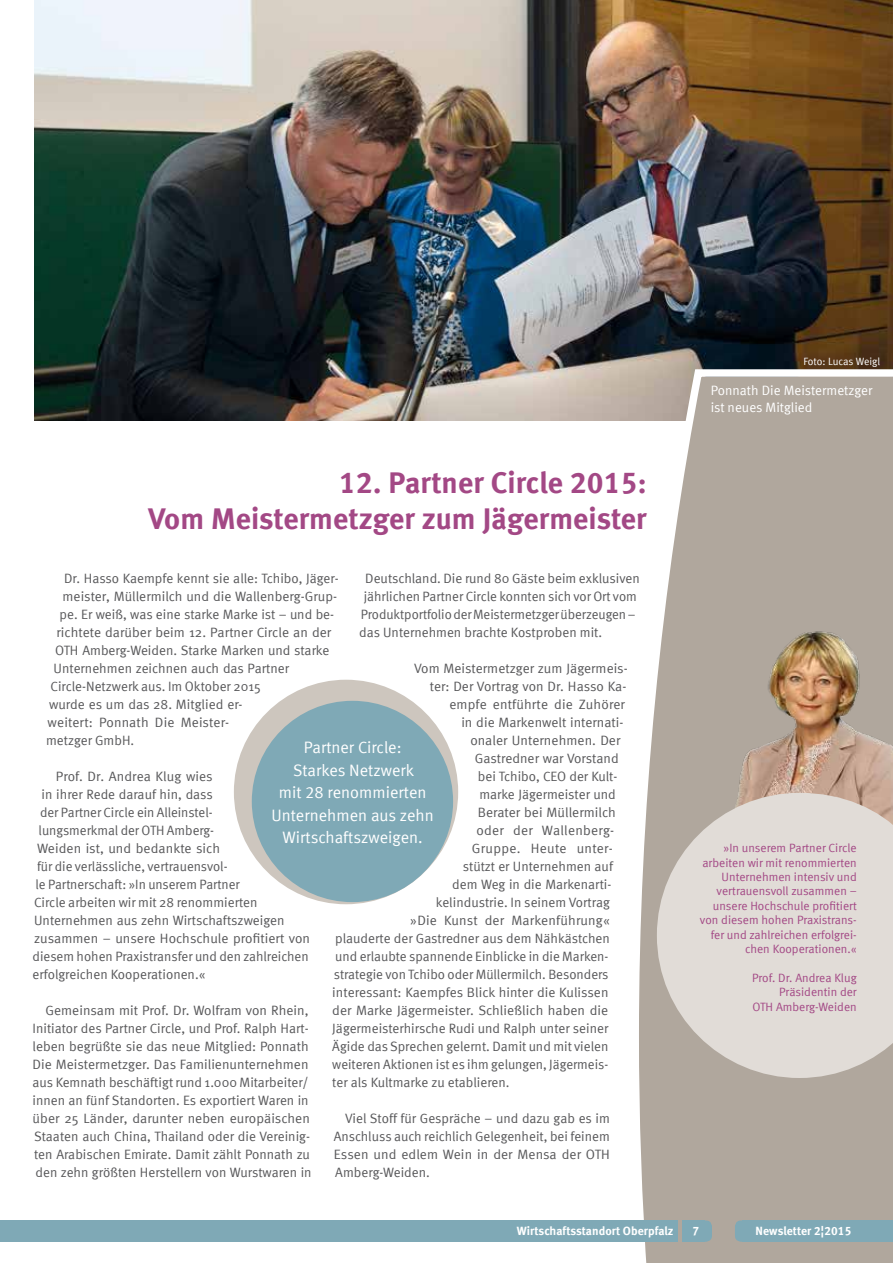
<style>
.page{position:relative;width:893px;height:1263px;background:#fff}
.page>*{position:absolute;margin:0;border:0;box-sizing:border-box;transform-origin:0 0}
.t1{font:30px/36px "Meta Bold LF";letter-spacing:.005em;color:#a34885;text-align:right}
.t2{font:16.5px/22.5px "Meta Normal LF";color:#fff;text-align:center}
.t3{font:13.5px/18px "Meta Normal";color:#58585a}
.t4{font:13.5px/16.2px "Meta Normal LF";color:#fff}
.t5{font:13.5px "Meta Normal";letter-spacing:.02em;color:#58585a}
.t6{font:13.5px "Meta Normal";letter-spacing:.025em;color:#58585a}
.t7{font:12px/14.4px "Meta Normal LF";color:#a34885;text-align:right}
.t8{font:12px "Meta Bold LF";letter-spacing:.005em;color:#fff}
.t9{font:10.5px "Meta Normal LF";letter-spacing:-.005em;color:#fff}
.s1{font-family:"Meta Bold Expert"}
</style>
<div class="page">
<img style="left:34px;top:0;width:859px;height:421px">
<div style="left:234px;top:680px;width:224px;height:224px;background:#cdc6be;border-radius:50%"></div>
<div style="left:252px;top:701px;width:201px;height:201px;background:#7fa9b6;border-radius:50%"></div>
<svg style="left:628px;top:365px;width:265px;height:898px;background:#c3bab1"></svg>
<div style="left:0;top:1220px;width:677px;height:22px;background:#7fa9b6"></div>
<div style="left:735px;top:1220px;width:16px;height:22px;background:#7fa9b6;border-radius:6px"></div>
<div style="left:742px;top:1220px;width:151px;height:22px;background:#7fa9b6"></div>
<div style="left:696px;top:1220px;width:16px;height:22px;background:#7fa9b6;border-radius:6px"></div>
<div style="left:682px;top:1220px;width:22px;height:22px;background:#7fa9b6"></div>
<p class="t9" style="left:803px;top:355px;width:78px">Foto: Lucas Weigl</p>
<h1 class="t1" style="left:148px;top:464px;width:500px">12. Partner Circle 2015:<br>Vom Meistermetzger zum Jägermeister</h1>
<p class="t3" style="left:64px;top:569px;width:276px">Dr. Hasso Kaempfe kennt sie alle: Tchibo, Jäger-</p>
<p class="t3" style="left:63px;top:587px;width:276px">meister, Müllermilch und die Wallenberg-Grup-</p>
<p class="t3" style="left:60px;top:605px;width:276px">pe. Er weiß, was eine starke Marke ist – und be-</p>
<p class="t3" style="left:57px;top:623px;width:276px">richtete darüber beim 12. Partner Circle an der</p>
<p class="t3" style="left:55px;top:641px;width:276px">OTH Amberg-Weiden. Starke Marken und starke</p>
<p class="t3" style="left:54px;top:659px;width:237px">Unternehmen zeichnen auch das Partner</p>
<p class="t3" style="left:51px;top:677px;width:212px">Circle-Netzwerk aus. Im Oktober 2015</p>
<p class="t3" style="left:49px;top:695px;width:195px">wurde es um das 28. Mitglied er-</p>
<p class="t3" style="left:48px;top:713px;width:183px">weitert: Ponnath Die Meister-</p>
<p class="t3" style="left:46px;top:731px;width:90px">metzger GmbH.</p>
<p class="t3" style="left:56px;top:767px;width:158px">Prof. Dr. Andrea Klug wies</p>
<p class="t3" style="left:42px;top:785px;width:173px">in ihrer Rede darauf hin, dass</p>
<p class="t3" style="left:40px;top:803px;width:174px">der Partner Circle ein Alleinstel-</p>
<p class="t3" style="left:39px;top:821px;width:177px">lungsmerkmal der OTH Amberg-</p>
<p class="t3" style="left:37px;top:839px;width:184px">Weiden ist, und bedankte sich</p>
<p class="t3" style="left:37px;top:857px;width:192px">für die verlässliche, vertrauensvol-</p>
<p class="t3" style="left:36px;top:875px;width:206px">le Partnerschaft: »In unserem Partner</p>
<p class="t3" style="left:34px;top:893px;width:225px">Circle arbeiten wir mit 28 renommierten</p>
<p class="t3" style="left:34px;top:911px;width:252px">Unternehmen aus zehn Wirtschaftszweigen</p>
<p class="t3" style="left:34px;top:929px;width:277px">zusammen – unsere Hochschule profitiert von</p>
<p class="t3" style="left:33px;top:947px;width:278px">diesem hohen Praxistransfer und den zahlreichen</p>
<p class="t3" style="left:33px;top:965px;width:174px">erfolgreichen Kooperationen.«</p>
<p class="t3" style="left:33px;top:1001px;width:280px;text-indent:13px">Gemeinsam mit Prof. Dr. Wolfram von Rhein, Initiator des Partner Circle, und Prof. Ralph Hart&shy;leben begrüßte sie das neue Mitglied: Ponnath Die Meistermetzger. Das Familienunternehmen aus Kemnath beschäftigt rund 1.000 Mitarbeiter/ innen an fünf Standorten. Es exportiert Waren in über 25 Länder, darunter neben europäischen Staaten auch China, Thailand oder die Vereinig&shy;ten Arabischen Emirate. Damit zählt Ponnath zu den zehn größten Herstellern von Wurstwaren in</p>
<p class="t3" style="left:365px;top:569px;width:276px">Deutschland. Die rund 80 Gäste beim exklusiven</p>
<p class="t3" style="left:364px;top:587px;width:275px">jährlichen Partner Circle konnten sich vor Ort vom</p>
<p class="t3" style="left:361px;top:605px;width:276px">Produktportfolio der Meistermetzger überzeugen –</p>
<p class="t3" style="left:359px;top:623px;width:244px">das Unternehmen brachte Kostproben mit.</p>
<p class="t3" style="left:414px;top:659px;width:215px">Vom Meistermetzger zum Jägermeis-</p>
<p class="t3" style="left:430px;top:677px;width:198px">ter: Der Vortrag von Dr. Hasso Ka-</p>
<p class="t3" style="left:449px;top:695px;width:177px">empfe entführte die Zuhörer</p>
<p class="t3" style="left:461px;top:713px;width:164px">in die Markenwelt internati-</p>
<p class="t3" style="left:470px;top:731px;width:152px">onaler Unternehmen. Der</p>
<p class="t3" style="left:475px;top:749px;width:145px">Gastredner war Vorstand</p>
<p class="t3" style="left:478px;top:767px;width:141px">bei Tchibo, CEO der Kult-</p>
<p class="t3" style="left:479px;top:785px;width:138px">marke Jägermeister und</p>
<p class="t3" style="left:478px;top:803px;width:139px">Berater bei Müllermilch</p>
<p class="t5" style="left:476px;top:822px;width:139px">oder der Wallenberg-</p>
<p class="t6" style="left:472px;top:840px;width:143px">Gruppe. Heute unter-</p>
<p class="t3" style="left:463px;top:857px;width:152px">stützt er Unternehmen auf</p>
<p class="t3" style="left:452px;top:875px;width:161px">dem Weg in die Markenarti-</p>
<p class="t3" style="left:436px;top:893px;width:175px">kelindustrie. In seinem Vortrag</p>
<p class="t3" style="left:410px;top:911px;width:201px">»Die Kunst der Markenführung«</p>
<p class="t3" style="left:335px;top:929px;width:276px">plauderte der Gastredner aus dem Nähkästchen</p>
<p class="t3" style="left:335px;top:947px;width:275px">und erlaubte spannende Einblicke in die Marken-</p>
<p class="t3" style="left:334px;top:965px;width:276px">strategie von Tchibo oder Müllermilch. Besonders</p>
<p class="t3" style="left:332px;top:983px;width:278px">interessant: Kaempfes Blick hinter die Kulissen</p>
<p class="t3" style="left:332px;top:1001px;width:277px">der Marke Jägermeister. Schließlich haben die</p>
<p class="t3" style="left:332px;top:1019px;width:278px">Jägermeisterhirsche Rudi und Ralph unter seiner</p>
<p class="t3" style="left:332px;top:1037px;width:278px">Ägide das Sprechen gelernt. Damit und mit vielen</p>
<p class="t3" style="left:332px;top:1055px;width:278px">weiteren Aktionen ist es ihm gelungen, Jägermeis-</p>
<p class="t3" style="left:332px;top:1073px;width:179px">ter als Kultmarke zu etablieren.</p>
<p class="t3" style="left:334px;top:1109px;width:278px;text-align:justify;text-indent:11px">Viel Stoff für Gespräche – und dazu gab es im Anschluss auch reichlich Gelegenheit, bei feinem Essen und edlem Wein in der Mensa der OTH Amberg-Weiden.</p>
<p class="t2" style="left:272px;top:736px;width:164px">Partner Circle:<br>Starkes Netzwerk<br>mit 28 renommierten<br>Unternehmen aus zehn<br>Wirtschaftszweigen.</p>
<p class="t4" style="left:711px;top:382px;width:163px">Ponnath Die Meistermetzger ist neues Mitglied</p>
<p class="t7" style="left:700px;top:841px;width:158px">»In unserem Partner Circle arbeiten wir mit renommierten<br>Unternehmen intensiv und vertrauensvoll zusammen – unsere Hochschule profitiert von diesem hohen Praxistrans&shy;fer und zahlreichen erfolgrei&shy;chen Kooperationen.«</p>
<p class="t7" style="left:752px;top:970px;width:106px">Prof. Dr. Andrea Klug<br>Präsidentin der<br>OTH Amberg-Weiden</p>
<p class="t8" style="left:517px;top:1223px;width:158px">Wirtschaftsstandort Oberpfalz</p>
<p class="t8" style="left:692px;top:1223px;width:8px">7</p>
<p class="t8" style="left:756px;top:1223px;width:97px">Newsletter 2<span class="s1">|</span>2015</p>
</div>
